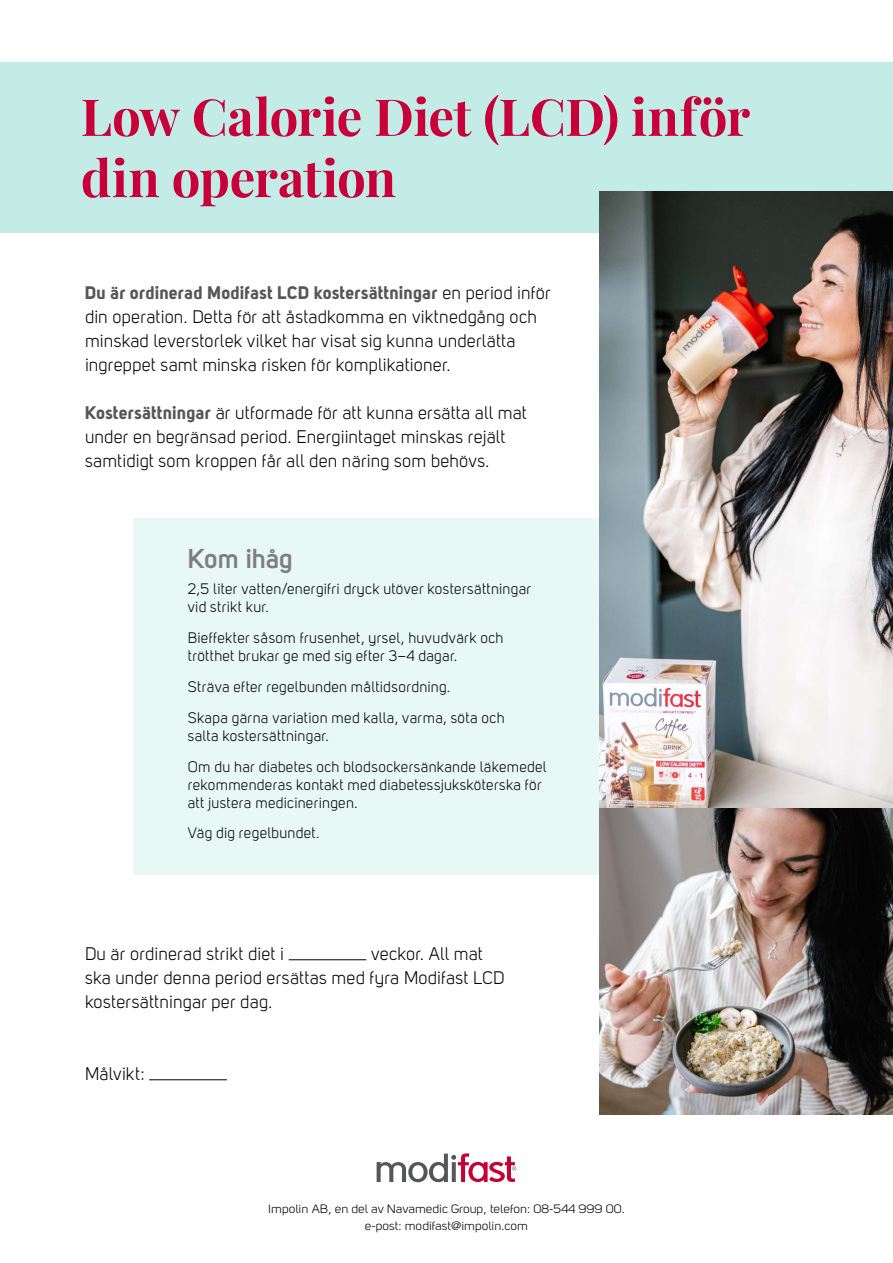
<style>
.page{position:relative;width:893px;height:1263px;background:#fff}
.page>*{position:absolute;margin:0;border:0;box-sizing:border-box;transform-origin:0 0}
.Uni_sans_semibold_mellanrubrik{font:700 51px/61.2px "Playfair Display";letter-spacing:-.01em;color:#c8003a}
.Uni_sans_semibold_mellanrubrik-2{font:700 27px "Uni Sans Semi";letter-spacing:-.005em;color:#7d7f7e}
.Ingress_Uni_sans_book{font:18px/24px "Uni Sans Book";letter-spacing:.015em;color:#000}
.uni_sans_book{font:18px/24px "Uni Sans Book";letter-spacing:.015em;color:#000}
.uni_sans_book-2{font:15px/18px "Uni Sans Book";letter-spacing:.025em;color:#000}
.t1{font:12px "Uni Sans Book";color:#000;scale:1.1 1}
.s1{font-family:"Uni Sans Bold";color:#555756}
</style>
<div class="page">
<div style="left:133px;top:518px;width:476px;height:356px;background:#e7f8f5"></div>
<div style="left:0;top:62px;width:893px;height:171px;background:#c3ece6"></div>
<svg style="left:377px;top:1153px;width:139px;height:29px"></svg>
<img style="left:600px;top:191px;width:293px;height:923px">
<hr style="left:289px;top:959px;width:77px;height:1px;background:#000">
<hr style="left:149px;top:1079px;width:78px;height:1px;background:#000">
<p class="Uni_sans_semibold_mellanrubrik" style="left:81px;top:82px;width:671px">Low Calorie Diet (LCD) inför din operation</p>
<p class="Ingress_Uni_sans_book" style="left:85px;top:280px;width:467px"><span class="s1">Du är ordinerad Modifast LCD kostersättningar</span> en period inför din operation. Detta för att åstadkomma en viktnedgång och minskad leverstorlek vilket har visat sig kunna underlätta ingreppet samt minska risken för komplikationer.</p>
<p class="Ingress_Uni_sans_book" style="left:85px;top:400px;width:443px"><span class="s1">Kostersättningar</span> är utformade för att kunna ersätta all mat under en begränsad period. Energiintaget minskas rejält samtidigt som kroppen får all den näring som behövs.</p>
<p class="Uni_sans_semibold_mellanrubrik-2" style="left:188px;top:542px;width:107px">Kom ihåg</p>
<p class="uni_sans_book-2" style="left:188px;top:580px;width:345px">2,5 liter vatten/energifri dryck utöver kostersättningar vid strikt kur.</p>
<p class="uni_sans_book-2" style="left:188px;top:629px;width:317px">Bieffekter såsom frusenhet, yrsel, huvudvärk och trötthet brukar ge med sig efter 3–4 dagar.</p>
<p class="uni_sans_book-2" style="left:188px;top:678px;width:264px">Sträva efter regelbunden måltidsordning.</p>
<p class="uni_sans_book-2" style="left:188px;top:708px;width:318px">Skapa gärna variation med kalla, varma, söta och salta kostersättningar.</p>
<p class="uni_sans_book-2" style="left:188px;top:757px;width:360px">Om du har diabetes och blodsockersänkande läkemedel rekommenderas kontakt med diabetessjuksköterska för att justera medicineringen.</p>
<p class="uni_sans_book-2" style="left:188px;top:824px;width:133px">Väg dig regelbundet.</p>
<p class="uni_sans_book" style="left:85px;top:942px;width:200px">Du är ordinerad strikt diet i</p>
<p class="uni_sans_book" style="left:85px;top:942px;width:421px;text-indent:286px">veckor. All mat ska under denna period ersättas med fyra Modifast LCD kostersättningar per dag.</p>
<p class="uni_sans_book" style="left:85px;top:1062px;width:61px">Målvikt:</p>
<p class="t1" style="left:268px;top:1202px;width:326px">Impolin AB, en del av Navamedic Group, telefon: 08-544 999 00.</p>
<p class="t1" style="left:365px;top:1218px;width:150px">e-post: modifast@impolin.com</p>
</div>
